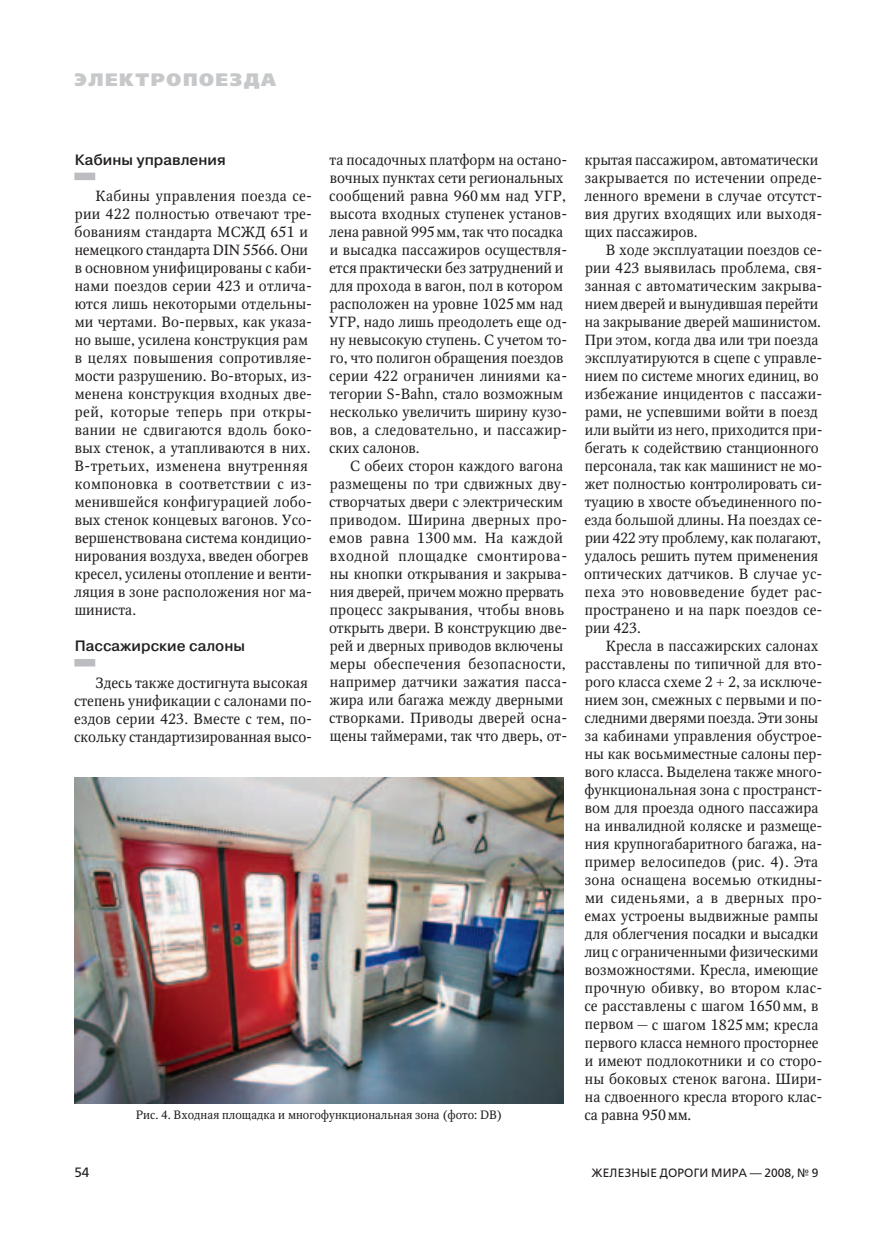
<style>
.page{position:relative;width:893px;height:1234px;background:#fff}
.page>*{position:absolute;margin:0;border:0;box-sizing:border-box;transform-origin:0 0}
.t1{font:800 18px "Free Set";letter-spacing:.09em;color:#c7c8ca}
.t2{font:500 15px "Pragmatica";color:#231f20}
.t3{font:14.7px/18px "Octava";letter-spacing:.005em;color:#231f20}
.t4{font:13.5px "Free Set";color:#231f20}
.t5{font:12px "Octava";color:#231f20}
.t6{font:12px "Free Set";letter-spacing:.01em;color:#231f20}
</style>
<div class="page">
<div style="left:74px;top:172px;width:21px;height:8px;background:#bcbdc0"></div>
<div style="left:74px;top:658px;width:21px;height:8px;background:#bcbdc0"></div>
<img style="left:74px;top:777px;width:489px;height:325px">
<p class="t1" style="left:74px;top:68px;width:203px">Электропоезда</p>
<p class="t2" style="left:75px;top:150px;width:152px">Кабины управления</p>
<p class="t3" style="left:74px;top:187px;width:240px;text-indent:22px">Кабины управления поезда се&shy;рии 422 полностью отвечают тре&shy;бованиям стандарта МСЖД 651 и немецкого стандарта DIN 5566. Они в основном унифицированы с каби&shy;нами поездов серии 423 и отлича&shy;ются лишь некоторыми отдельны&shy;ми чертами. Во-первых, как указа&shy;но выше, усилена конструкция рам в целях повышения сопротивляе&shy;мости разрушению. Во-вторых, из&shy;менена конструкция входных две&shy;рей, которые теперь при откры&shy;вании не сдвигаются вдоль боко&shy;вых стенок, а утапливаются в них.<br>В-третьих, изменена внутренняя компоновка в соответствии с из&shy;менившейся конфигурацией лобо&shy;вых стенок концевых вагонов. Усо&shy;вершенствована система кондицио&shy;нирования воздуха, введен обогрев кресел, усилены отопление и венти&shy;ляция в зоне расположения ног ма&shy;шиниста.</p>
<p class="t2" style="left:75px;top:636px;width:172px">Пассажирские салоны</p>
<p class="t3" style="left:74px;top:673px;width:240px;text-indent:22px">Здесь также достигнута высокая степень унификации с салонами по&shy;ездов серии 423. Вместе с тем, по&shy;скольку стандартизированная высо-</p>
<p class="t3" style="left:329px;top:151px;width:240px">та посадочных платформ на остано&shy;вочных пунктах сети региональных сообщений равна 960мм над УГР, высота входных ступенек установ&shy;лена равной 995мм, так что посадка и высадка пассажиров осуществля&shy;ется практически без затруднений и для прохода в вагон, пол в котором расположен на уровне 1025мм над<br>УГР, надо лишь преодолеть еще од&shy;ну невысокую ступень. С учетом то&shy;го, что полигон обращения поездов серии 422 ограничен линиями ка&shy;тегории S-Bahn, стало возможным несколько увеличить ширину кузо&shy;вов, а следовательно, и пассажир&shy;ских салонов.</p>
<p class="t3" style="left:329px;top:457px;width:240px;text-indent:21px">С обеих сторон каждого вагона размещены по три сдвижных дву&shy;створчатых двери с электрическим приводом. Ширина дверных про&shy;емов равна 1300 мм. На каждой входной площадке смонтирова&shy;ны кнопки открывания и закрыва&shy;ния дверей, причем можно прервать процесс закрывания, чтобы вновь открыть двери. В конструкцию две&shy;рей и дверных приводов включены меры обеспечения безопасности, например датчики зажатия пасса&shy;жира или багажа между дверными створками. Приводы дверей осна&shy;щены таймерами, так что дверь, от-</p>
<p class="t3" style="left:584px;top:151px;width:240px">крытая пассажиром, автоматически закрывается по истечении опреде&shy;ленного времени в случае отсутст&shy;вия других входящих или выходя&shy;щих пассажиров.</p>
<p class="t3" style="left:584px;top:241px;width:240px;text-indent:22px">В ходе эксплуатации поездов се&shy;рии 423 выявилась проблема, свя&shy;занная с автоматическим закрыва&shy;нием дверей и вынудившая перейти на закрывание дверей машинистом.<br>При этом, когда два или три поезда эксплуатируются в сцепе с управле&shy;нием по системе многих единиц, во избежание инцидентов с пассажи&shy;рами, не успевшими войти в поезд или выйти из него, приходится при&shy;бегать к содействию станционного персонала, так как машинист не мо&shy;жет полностью контролировать си&shy;туацию в хвосте объединенного по&shy;езда большой длины. На поездах се&shy;рии 422 эту проблему, как полагают, удалось решить путем применения оптических датчиков. В случае ус&shy;пеха это нововведение будет рас&shy;пространено и на парк поездов се&shy;рии 423.</p>
<p class="t3" style="left:584px;top:636px;width:240px;text-indent:22px">Кресла в пассажирских салонах расставлены по типичной для вто&shy;рого класса схеме 2 + 2, за исключе&shy;нием зон, смежных с первыми и по&shy;следними дверями поезда. Эти зоны за кабинами управления обустрое&shy;ны как восьмиместные салоны пер&shy;вого класса. Выделена также много&shy;функциональная зона с пространст&shy;вом для проезда одного пассажира на инвалидной коляске и размеще&shy;ния крупногабаритного багажа, на&shy;пример велосипедов (рис. 4). Эта зона оснащена восемью откидны&shy;ми сиденьями, а в дверных про&shy;емах устроены выдвижные рампы для облегчения посадки и высадки лиц с ограниченными физическими возможностями. Кресла, имеющие прочную обивку, во втором клас&shy;се расставлены с шагом 1650мм, в первом — с шагом 1825мм; кресла первого класса немного просторнее и имеют подлокотники и со сторо&shy;ны боковых стенок вагона. Шири&shy;на сдвоенного кресла второго клас-</p>
<p class="t5" style="left:136px;top:1107px;width:368px">Рис. 4. Входная площадка и многофункциональная зона (фото: DB)</p>
<p class="t3" style="left:584px;top:1105px;width:109px">са равна 950мм.</p>
<p class="t4" style="left:74px;top:1163px;width:17px">54</p>
<p class="t6" style="left:591px;top:1165px;width:229px">Железные дороги мира — 2008, № 9</p>
</div>
